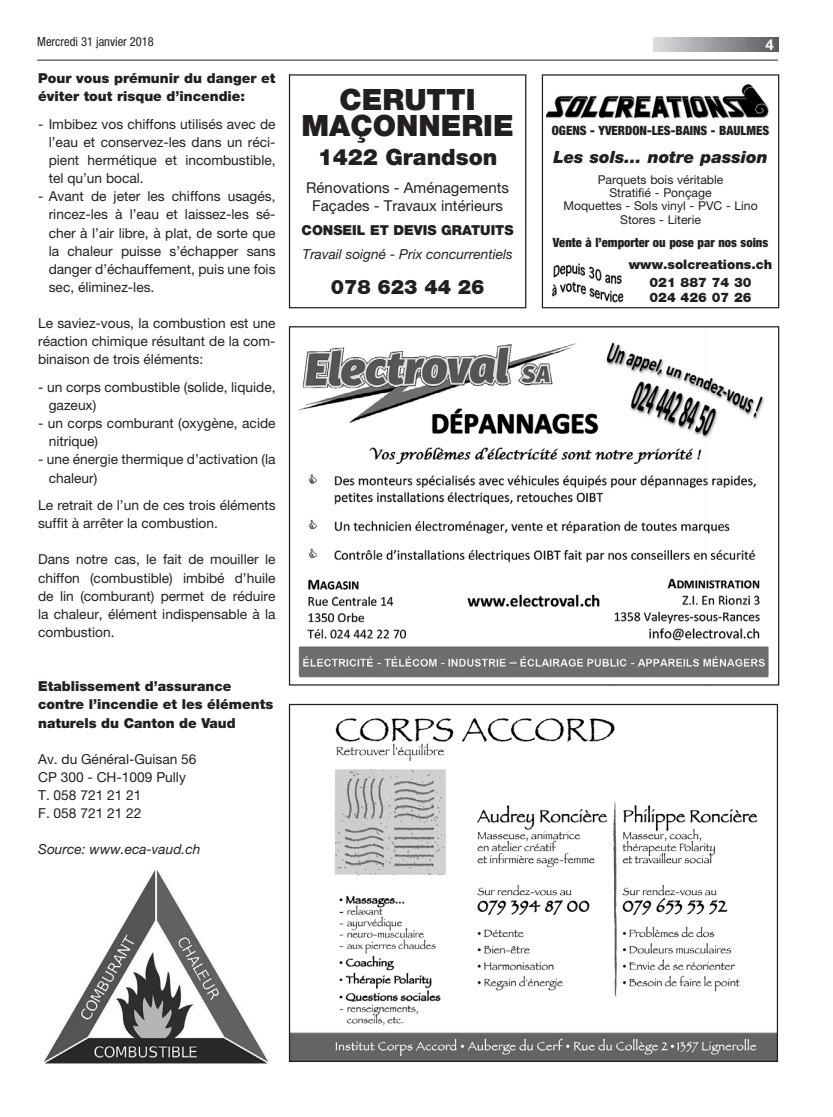
<style>
.page{position:relative;width:833px;height:1117px;background:#fff}
.page>*{position:absolute;margin:0;border:0;box-sizing:border-box;transform-origin:0 0}
.t1{font:900 29.38px/26.2px "Helvetica Neue LT Pro";color:#231f20;text-align:center}
.t2{font:900 22.5px "Helvetica Neue LT Pro";color:#231f20}
.t3{font:900 20px "Helvetica Neue LT Pro";color:#231f20}
.t4{font:italic 900 16.88px "Helvetica Neue LT Pro";color:#231f20}
.t5{font:15px/18px "Helvetica Neue LT Pro";color:#231f20;text-align:center}
.t6{font:700 15px "Helvetica Neue LT Pro";color:#fff}
.t7{font:13.75px/18.1px "Helvetica Neue LT Pro";color:#231f20}
.t8{font:900 13.75px/18.1px "Helvetica Neue LT Pro";color:#231f20}
.t9{font:italic 13.75px "Helvetica Neue LT Pro";color:#231f20}
.t10{font:900 13.12px/18.1px "Helvetica Neue LT Pro";color:#231f20;text-align:center}
.t11{font:900 condensed 12.75px "Helvetica Neue LT Pro";color:#231f20}
.t12{font:condensed 12.5px "Helvetica Neue LT Pro";color:#231f20}
.t13{font:12.25px/13.4px "Helvetica Neue LT Pro";color:#231f20;text-align:center}
</style>
<div class="page">
<svg style="left:654px;top:37px;width:124px;height:14px;background:#9a9b9e"></svg>
<hr style="left:37px;top:60px;width:741px;height:1px;background:#231f20">
<img style="left:291px;top:717px;width:485px;height:342px">
<img style="left:298px;top:342px;width:471px;height:336px">
<div style="left:289px;top:74px;width:237px;height:234px;border:1px solid #231f20"></div>
<img style="left:546px;top:84px;width:223px;height:35px">
<div style="left:542px;top:74px;width:237px;height:234px;border:1px solid #231f20"></div>
<img style="left:552px;top:263px;width:72px;height:39px">
<img style="left:43px;top:870px;width:226px;height:194px">
<p class="t12" style="left:37px;top:34px;width:118px">Mercredi 31 janvier 2018</p>
<p class="t6" style="left:765px;top:35px;width:10px">4</p>
<h1 class="t1" style="left:301px;top:86px;width:214px">CERUTTI<br>MAÇONNERIE</h1>
<h2 class="t2" style="left:318px;top:143px;width:181px">1422 Grandson</h2>
<p class="t5" style="left:306px;top:178px;width:204px">Rénovations - Aménagements<br>Façades - Travaux intérieurs</p>
<p class="t8" style="left:301px;top:221px;width:214px">CONSEIL ET DEVIS GRATUITS</p>
<p class="t9" style="left:302px;top:245px;width:212px">Travail soigné - Prix concurrentiels</p>
<h3 class="t3" style="left:331px;top:275px;width:155px">078 623 44 26</h3>
<p class="t8" style="left:38px;top:69px;width:239px">Pour vous prémunir du danger et éviter tout risque d’incendie:</p>
<p class="t7" style="left:49px;top:115px;width:228px;text-align:justify;text-indent:-11px">- Imbibez vos chiffons utilisés avec de l’eau et conservez-les dans un réci&shy;pient hermétique et incombustible, tel qu’un bocal.</p>
<p class="t7" style="left:49px;top:187px;width:228px;text-align:justify;text-indent:-11px">- Avant de jeter les chiffons usagés, rincez-les à l’eau et laissez-les sé&shy;cher à l’air libre, à plat, de sorte que la chaleur puisse s’échapper sans danger d’échauffement, puis une fois sec, éliminez-les.</p>
<p class="t7" style="left:38px;top:314px;width:239px;text-align:justify">Le saviez-vous, la combustion est une réaction chimique résultant de la com&shy;binaison de trois éléments:</p>
<p class="t7" style="left:49px;top:378px;width:228px;text-indent:-11px">- un corps combustible (solide, liquide, gazeux)</p>
<p class="t7" style="left:49px;top:414px;width:228px;text-indent:-11px">- un corps comburant (oxygène, acide nitrique)</p>
<p class="t7" style="left:49px;top:450px;width:228px;text-indent:-11px">- une énergie thermique d’activation (la chaleur)</p>
<p class="t7" style="left:38px;top:496px;width:239px">Le retrait de l’un de ces trois éléments suffit à arrêter la combustion.</p>
<p class="t7" style="left:38px;top:550px;width:239px;text-align:justify">Dans notre cas, le fait de mouiller le chiffon (combustible) imbibé d’huile de lin (comburant) permet de réduire la chaleur, élément indispensable à la combustion.</p>
<p class="t11" style="left:552px;top:123px;width:219px">OGENS - YVERDON-LES-BAINS - BAULMES</p>
<p class="t4" style="left:553px;top:147px;width:216px">Les sols... notre passion</p>
<p class="t13" style="left:563px;top:172px;width:196px">Parquets bois véritable<br>Stratifié - Ponçage<br>Moquettes - Sols vinyl - PVC - Lino<br>Stores - Literie</p>
<p class="t11" style="left:553px;top:234px;width:217px">Vente à l’emporter ou pose par nos soins</p>
<p class="t10" style="left:629px;top:255px;width:145px">www.solcreations.ch<br>021 887 74 30</p>
<p class="t10" style="left:649px;top:288px;width:104px">024 426 07 26</p>
<p class="t8" style="left:38px;top:677px;width:237px">Etablissement d’assurance contre l’incendie et les éléments naturels du Canton de Vaud</p>
<p class="t7" style="left:38px;top:749px;width:160px">Av. du Général-Guisan 56<br>CP 300 - CH-1009 Pully<br>T. 058 721 21 21<br>F. 058 721 21 22</p>
<p class="t9" style="left:38px;top:841px;width:164px">Source: www.eca-vaud.ch</p>
</div>
